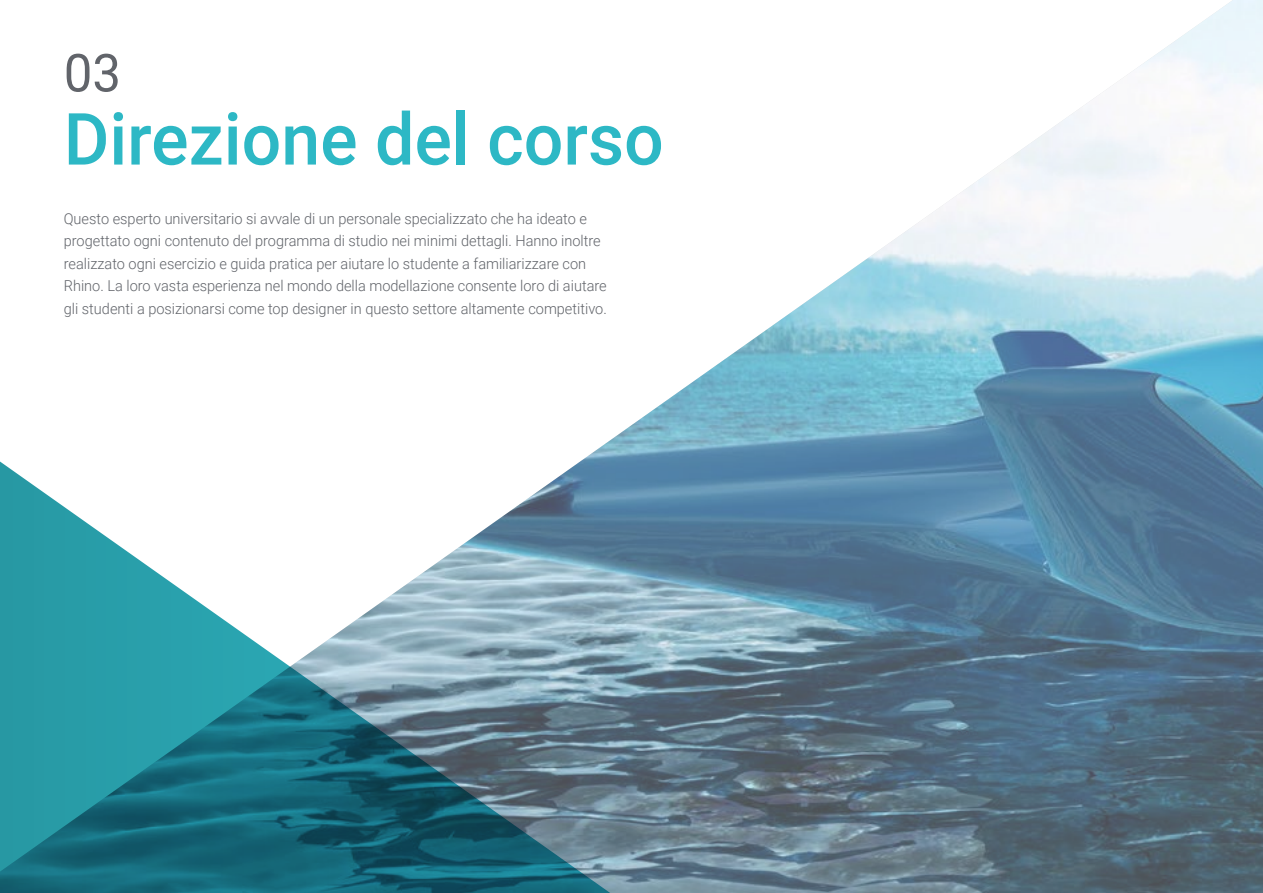
<style>
.page{position:relative;width:1263px;height:893px;background:#fff}
.page>*{position:absolute;margin:0;border:0;box-sizing:border-box;transform-origin:0 0}
.t1{font:500 72px "Roboto";color:#2db8c5}
.t2{font:52.5px "Roboto";color:#61646a}
.t3{font:300 15px/22.5px "Roboto";color:#61646a}
</style>
<div class="page">
<img style="left:602px;top:0;width:661px;height:893px">
<svg style="left:0;top:446px;width:640px;height:447px"></svg>
<h2 class="t2" style="left:64px;top:36px;width:59px">03</h2>
<h1 class="t1" style="left:64px;top:89px;width:601px">Direzione del corso</h1>
<p class="t3" style="left:64px;top:207px;width:545px">Questo esperto universitario si avvale di un personale specializzato che ha ideato e progettato ogni contenuto del programma di studio nei minimi dettagli. Hanno inoltre realizzato ogni esercizio e guida pratica per aiutare lo studente a familiarizzare con Rhino. La loro vasta esperienza nel mondo della modellazione consente loro di aiutare gli studenti a posizionarsi come top designer in questo settore altamente competitivo.</p>
</div>
